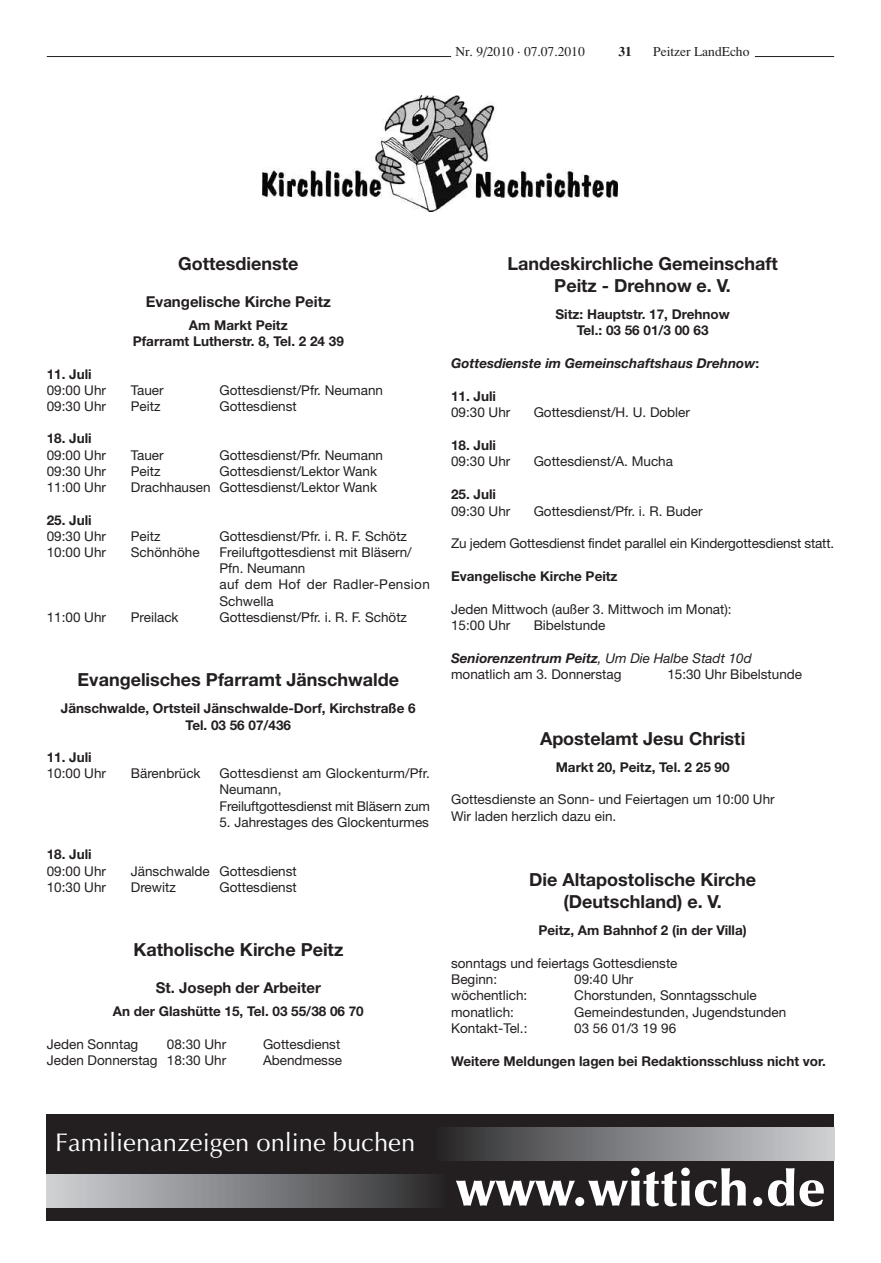
<style>
.page{position:relative;width:881px;height:1263px;background:#fff}
.page>*{position:absolute;margin:0;border:0;box-sizing:border-box;transform-origin:0 0}
.t1{font:900 51px "Optima";color:#fff}
.t2{font:25.5px "Optima";color:#fff}
.t3{font:700 18px/21.8px "Helvetica Neue LT";color:#231f20;text-align:center}
.t4{font:700 15px "Helvetica Neue LT";color:#231f20}
.t5{font:13.5px/16.2px "Helvetica Neue LT";color:#231f20}
.t6{font:700 13.5px/16.2px "Helvetica Neue LT";color:#231f20;text-align:center}
.t7{font:italic 700 13.5px "Helvetica Neue LT";color:#231f20}
.t8{font:13.5px "T Accents";color:#231f20}
.t9{font:700 13.5px "T Accents";color:#231f20}
.s1{font-style:normal}
.s2{font-weight:700;font-style:italic}
.s3{font-style:italic}
</style>
<div class="page">
<hr style="left:754px;top:56px;width:79px;height:1px;background:#231f20">
<hr style="left:47px;top:56px;width:404px;height:1px;background:#231f20">
<img style="left:262px;top:95px;width:355px;height:116px">
<div style="left:47px;top:1114px;width:786px;height:106px;background:#231f20"></div>
<div style="left:47px;top:1174px;width:398px;height:33px;background:linear-gradient(to right,#d2d4d7,#2e2d2f)"></div>
<div style="left:435px;top:1127px;width:398px;height:33px;background:linear-gradient(to right,#2c2c2e,#d1d3d6)"></div>
<p class="t8" style="left:455px;top:44px;width:131px">Nr. 9/2010 · 07.07.2010</p>
<p class="t9" style="left:618px;top:44px;width:15px">31</p>
<p class="t8" style="left:653px;top:44px;width:98px">Peitzer LandEcho</p>
<h3 class="t3" style="left:178px;top:254px;width:122px">Gottesdienste</h3>
<p class="t4" style="left:146px;top:296px;width:186px">Evangelische Kirche Peitz</p>
<p class="t6" style="left:133px;top:318px;width:212px">Am Markt Peitz<br>Pfarramt Lutherstr. 8, Tel. 2 24 39</p>
<p class="t6" style="left:47px;top:367px;width:46px">11. Juli</p>
<p class="t5" style="left:47px;top:383px;width:61px">09:00 Uhr</p>
<p class="t5" style="left:131px;top:383px;width:34px">Tauer</p>
<p class="t5" style="left:219px;top:383px;width:165px">Gottesdienst/Pfr. Neumann</p>
<p class="t5" style="left:47px;top:399px;width:61px">09:30 Uhr</p>
<p class="t5" style="left:131px;top:399px;width:31px">Peitz</p>
<p class="t5" style="left:219px;top:399px;width:79px">Gottesdienst</p>
<p class="t6" style="left:47px;top:432px;width:46px">18. Juli</p>
<p class="t5" style="left:47px;top:448px;width:61px">09:00 Uhr</p>
<p class="t5" style="left:131px;top:448px;width:34px">Tauer</p>
<p class="t5" style="left:219px;top:448px;width:165px">Gottesdienst/Pfr. Neumann</p>
<p class="t5" style="left:47px;top:464px;width:61px">09:30 Uhr</p>
<p class="t5" style="left:131px;top:464px;width:31px">Peitz</p>
<p class="t5" style="left:219px;top:464px;width:159px">Gottesdienst/Lektor Wank</p>
<p class="t5" style="left:47px;top:480px;width:61px">11:00 Uhr</p>
<p class="t5" style="left:131px;top:480px;width:247px">Drachhausen Gottesdienst/Lektor Wank</p>
<p class="t6" style="left:47px;top:513px;width:46px">25. Juli</p>
<p class="t5" style="left:47px;top:529px;width:61px">09:30 Uhr</p>
<p class="t5" style="left:131px;top:529px;width:31px">Peitz</p>
<p class="t5" style="left:219px;top:529px;width:189px">Gottesdienst/Pfr. i. R. F. Schötz</p>
<p class="t5" style="left:47px;top:545px;width:61px">10:00 Uhr</p>
<p class="t5" style="left:131px;top:545px;width:70px">Schönhöhe</p>
<p class="t5" style="left:219px;top:545px;width:212px">Freiluftgottesdienst mit Bläsern/<br>Pfn. Neumann<br>auf dem Hof der Radler-Pension<br>Schwella</p>
<p class="t5" style="left:47px;top:610px;width:61px">11:00 Uhr</p>
<p class="t5" style="left:131px;top:610px;width:49px">Preilack</p>
<p class="t5" style="left:219px;top:610px;width:189px">Gottesdienst/Pfr. i. R. F. Schötz</p>
<h3 class="t3" style="left:78px;top:671px;width:323px">Evangelisches Pfarramt Jänschwalde</h3>
<p class="t6" style="left:61px;top:702px;width:356px">Jänschwalde, Ortsteil Jänschwalde-Dorf, Kirchstraße 6<br>Tel. 03 56 07/436</p>
<p class="t6" style="left:47px;top:750px;width:46px">11. Juli</p>
<p class="t5" style="left:47px;top:767px;width:61px">10:00 Uhr</p>
<p class="t5" style="left:131px;top:767px;width:71px">Bärenbrück</p>
<p class="t5" style="left:219px;top:767px;width:212px">Gottesdienst am Glockenturm/Pfr.<br>Neumann,<br>Freiluftgottesdienst mit Bläsern zum</p>
<p class="t5" style="left:219px;top:815px;width:211px">5. Jahrestages des Glockenturmes</p>
<p class="t6" style="left:47px;top:848px;width:46px">18. Juli</p>
<p class="t5" style="left:47px;top:864px;width:61px">09:00 Uhr</p>
<p class="t5" style="left:131px;top:864px;width:167px">Jänschwalde Gottesdienst</p>
<p class="t5" style="left:47px;top:880px;width:61px">10:30 Uhr</p>
<p class="t5" style="left:131px;top:880px;width:46px">Drewitz</p>
<p class="t5" style="left:219px;top:880px;width:79px">Gottesdienst</p>
<h3 class="t3" style="left:133px;top:941px;width:211px">Katholische Kirche Peitz</h3>
<p class="t4" style="left:156px;top:982px;width:166px">St. Joseph der Arbeiter</p>
<p class="t6" style="left:113px;top:1004px;width:252px">An der Glashütte 15, Tel. 03 55/38 06 70</p>
<p class="t5" style="left:47px;top:1037px;width:93px">Jeden Sonntag</p>
<p class="t5" style="left:167px;top:1037px;width:61px">08:30 Uhr</p>
<p class="t5" style="left:263px;top:1037px;width:79px">Gottesdienst</p>
<p class="t5" style="left:47px;top:1053px;width:181px">Jeden Donnerstag 18:30 Uhr</p>
<p class="t5" style="left:263px;top:1053px;width:80px">Abendmesse</p>
<h3 class="t3" style="left:507px;top:254px;width:272px">Landeskirchliche Gemeinschaft<br>Peitz - Drehnow e. V.</h3>
<p class="t6" style="left:555px;top:307px;width:176px">Sitz: Hauptstr. 17, Drehnow<br>Tel.: 03 56 01/3 00 63</p>
<p class="t7" style="left:451px;top:358px;width:309px">Gottesdienste im Gemeinschaftshaus Drehnow<span class="s1">:</span></p>
<p class="t6" style="left:451px;top:389px;width:46px">11. Juli</p>
<p class="t5" style="left:451px;top:406px;width:61px">09:30 Uhr</p>
<p class="t5" style="left:533px;top:406px;width:158px">Gottesdienst/H. U. Dobler</p>
<p class="t6" style="left:451px;top:438px;width:46px">18. Juli</p>
<p class="t5" style="left:451px;top:455px;width:61px">09:30 Uhr</p>
<p class="t5" style="left:533px;top:455px;width:141px">Gottesdienst/A. Mucha</p>
<p class="t6" style="left:451px;top:487px;width:46px">25. Juli</p>
<p class="t5" style="left:451px;top:504px;width:61px">09:30 Uhr</p>
<p class="t5" style="left:533px;top:504px;width:170px">Gottesdienst/Pfr. i. R. Buder</p>
<p class="t5" style="left:451px;top:537px;width:384px">Zu jedem Gottesdienst findet parallel ein Kindergottesdienst statt.</p>
<p class="t6" style="left:451px;top:569px;width:168px">Evangelische Kirche Peitz</p>
<p class="t5" style="left:451px;top:602px;width:282px">Jeden Mittwoch (außer 3. Mittwoch im Monat):<br>15:00 Uhr</p>
<p class="t5" style="left:533px;top:619px;width:73px">Bibelstunde</p>
<p class="t5" style="left:451px;top:651px;width:302px"><span class="s2">Seniorenzentrum Peitz</span><span class="s3">, Um Die Halbe Stadt 10d </span>monatlich am 3. Donnerstag</p>
<p class="t5" style="left:667px;top:668px;width:136px">15:30 Uhr Bibelstunde</p>
<h3 class="t3" style="left:540px;top:729px;width:207px">Apostelamt Jesu Christi</h3>
<p class="t6" style="left:555px;top:760px;width:175px">Markt 20, Peitz, Tel. 2 25 90</p>
<p class="t5" style="left:451px;top:793px;width:325px">Gottesdienste an Sonn- und Feiertagen um 10:00 Uhr<br>Wir laden herzlich dazu ein.</p>
<h3 class="t3" style="left:529px;top:870px;width:228px">Die Altapostolische Kirche (Deutschland) e. V.</h3>
<p class="t6" style="left:538px;top:923px;width:210px">Peitz, Am Bahnhof 2 (in der Villa)</p>
<p class="t5" style="left:451px;top:956px;width:228px">sonntags und feiertags Gottesdienste<br>Beginn:</p>
<p class="t5" style="left:574px;top:972px;width:61px">09:40 Uhr</p>
<p class="t5" style="left:451px;top:989px;width:78px">wöchentlich:</p>
<p class="t5" style="left:574px;top:989px;width:184px">Chorstunden, Sonntagsschule</p>
<p class="t5" style="left:451px;top:1005px;width:64px">monatlich:</p>
<p class="t5" style="left:574px;top:1005px;width:213px">Gemeindestunden, Jugendstunden</p>
<p class="t5" style="left:451px;top:1021px;width:78px">Kontakt-Tel.:</p>
<p class="t5" style="left:574px;top:1021px;width:103px">03 56 01/3 19 96</p>
<p class="t6" style="left:451px;top:1054px;width:376px">Weitere Meldungen lagen bei Redaktionsschluss nicht vor.</p>
<h2 class="t2" style="left:55px;top:1132px;width:361px">Familienanzeigen online buchen</h2>
<h1 class="t1" style="left:455px;top:1168px;width:371px">www.wittich.de</h1>
</div>
